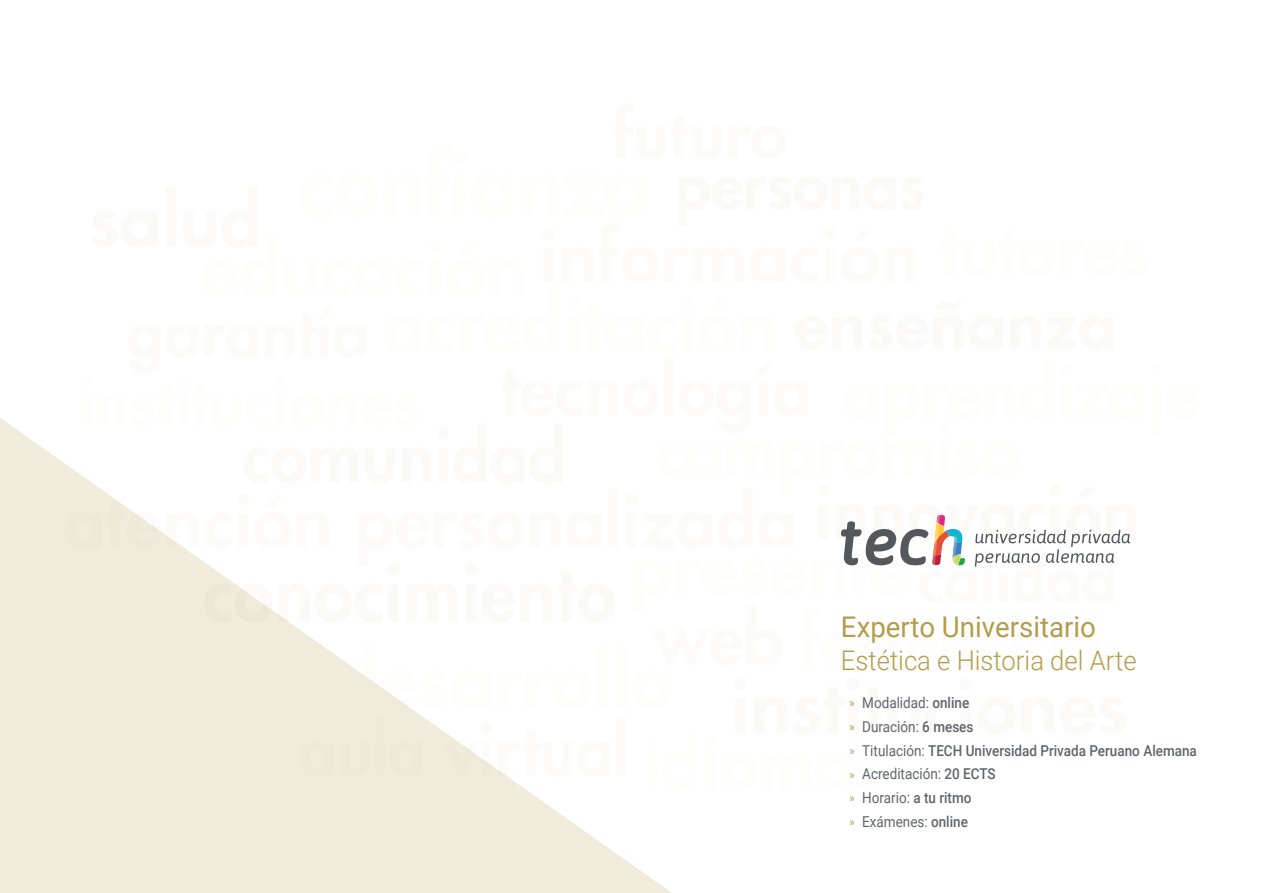
<style>
.page{position:relative;width:1263px;height:893px;background:#fff}
.page>*{position:absolute;margin:0;border:0;box-sizing:border-box;transform-origin:0 0}
.t1{font:28.5px "Roboto";color:#b49c4b}
.t2{font:300 27px "Roboto";color:#b49c4b;scale:.95 1}
.t3{font:500 15px/23.7px "Roboto";color:#61646a;scale:.9 1}
.s1{font-weight:400;font-size:12px;color:#b49c4b}
.s2{font-weight:400}
</style>
<div class="page">
<svg style="left:0;top:418px;width:672px;height:475px;background:#f1ecde"></svg>
<svg style="left:64px;top:418px;width:1067px;height:372px"></svg>
<h1 class="t1" style="left:841px;top:607px;width:256px">Experto Universitario</h1>
<h2 class="t2" style="left:841px;top:641px;width:313px">Estética e Historia del Arte</h2>
<p class="t3" style="left:849px;top:690px;width:387px"><span class="s1">»</span> <span class="s2">Modalidad:</span> online<br><span class="s1">»</span> <span class="s2">Duración:</span> 6 meses<br><span class="s1">»</span> <span class="s2">Titulación:</span> TECH Universidad Privada Peruano Alemana <span class="s1">»</span> <span class="s2">Acreditación:</span> 20 ECTS<br><span class="s1">»</span> <span class="s2">Horario:</span> a tu ritmo<br><span class="s1">»</span> <span class="s2">Exámenes:</span> online</p>
</div>
